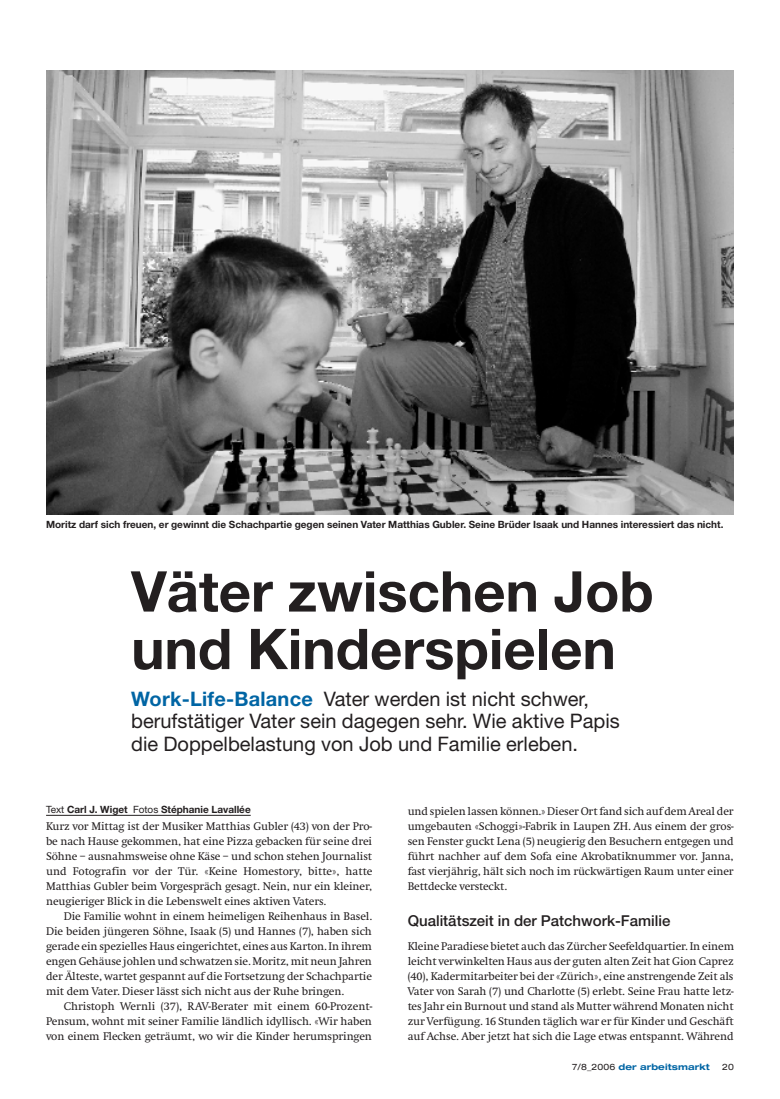
<style>
.page{position:relative;width:780px;height:1099px;background:#fff}
.page>*{position:absolute;margin:0;border:0;box-sizing:border-box;transform-origin:0 0}
.t1{font:700 56.25px/57.5px "Helvetica Neue";color:#231f20}
.t2{font:20px/22.5px "Helvetica Neue";color:#231f20}
.t3{font:500 15px "Helvetica Neue";color:#231f20}
.t4{font:11.5px/15px "Swift";letter-spacing:-.01em;color:#231f20;text-align:justify}
.t5{font:700 10px "Helvetica Neue";color:#231f20}
.t6{font:700 expanded 8.75px "Helvetica Neue";letter-spacing:.015em;color:#0065a4}
.t7{font:expanded 8.75px "Helvetica Neue";color:#231f20}
.s1{font-weight:700;color:#0065a4}
.s2{font-weight:400}
.s3{font-weight:400;color:#231f20}
</style>
<div class="page">
<hr style="left:46px;top:815px;width:205px;height:1px;background:#231f20">
<img style="left:46px;top:71px;width:687px;height:444px">
<p class="t5" style="left:46px;top:521px;width:679px">Moritz darf sich freuen, er gewinnt die Schachpartie gegen seinen Vater Matthias Gubler. Seine Brüder Isaak und Hannes interessiert das nicht.</p>
<h1 class="t1" style="left:131px;top:568px;width:524px">Väter zwischen Job und Kinderspielen</h1>
<h2 class="t2" style="left:131px;top:689px;width:490px"><span class="s1">Work-Life-Balance</span> Vater werden ist nicht schwer, berufstätiger Vater sein dagegen sehr. Wie aktive Papis die Doppelbelastung von Job und Familie erleben.</h2>
<p class="t5" style="left:46px;top:805px;width:206px"><span class="s2">Text</span> Carl J. Wiget <span class="s2">Fotos</span> Stéphanie Lavallée</p>
<p class="t4" style="left:46px;top:818px;width:328px">Kurz vor Mittag ist der Musiker Matthias Gubler (43) von der Pro&shy;be nach Hause gekommen, hat eine Pizza gebacken für seine drei Söhne – ausnahmsweise ohne Käse – und schon stehen Journalist und Fotografin vor der Tür. «Keine Homestory, bitte», hatte Matthias Gubler beim Vorgespräch gesagt. Nein, nur ein kleiner, neugieriger Blick in die Lebenswelt eines aktiven Vaters.</p>
<p class="t4" style="left:46px;top:908px;width:327px;text-indent:18px">Die Familie wohnt in einem heimeligen Reihenhaus in Basel.<br>Die beiden jüngeren Söhne, Isaak (5) und Hannes (7), haben sich gerade ein spezielles Haus eingerichtet, eines aus Karton. In ihrem engen Gehäuse johlen und schwatzen sie. Moritz, mit neun Jahren der Älteste, wartet gespannt auf die Fortsetzung der Schachpartie mit dem Vater. Dieser lässt sich nicht aus der Ruhe bringen.</p>
<p class="t4" style="left:46px;top:998px;width:328px;text-indent:18px">Christoph Wernli (37), RAV-Berater mit einem 60-Prozent-Pensum, wohnt mit seiner Familie ländlich idyllisch. «Wir haben von einem Flecken geträumt, wo wir die Kinder herumspringen</p>
<p class="t4" style="left:407px;top:803px;width:327px">und spielen lassen können.» Dieser Ort fand sich auf dem Areal der umgebauten «Schoggi»-Fabrik in Laupen ZH. Aus einem der gros&shy;sen Fenster guckt Lena (5) neugierig den Besuchern entgegen und führt nachher auf dem Sofa eine Akrobatiknummer vor. Janna, fast vierjährig, hält sich noch im rückwärtigen Raum unter einer Bettdecke versteckt.</p>
<h3 class="t3" style="left:407px;top:915px;width:264px">Qualitätszeit in der Patchwork-Familie</h3>
<p class="t4" style="left:407px;top:938px;width:328px">Kleine Paradiese bietet auch das Zürcher Seefeldquartier. In einem leicht verwinkelten Haus aus der guten alten Zeit hat Gion Caprez (40), Kadermitarbeiter bei der «Zürich», eine anstrengende Zeit als Vater von Sarah (7) und Charlotte (5) erlebt. Seine Frau hatte letz&shy;tes Jahr ein Burnout und stand als Mutter während Monaten nicht zur Verfügung. 16 Stunden täglich war er für Kinder und Geschäft auf Achse. Aber jetzt hat sich die Lage etwas entspannt. Während</p>
<p class="t6" style="left:572px;top:1063px;width:139px"><span class="s3">7/8_2006</span> der arbeitsmarkt</p>
<p class="t7" style="left:722px;top:1063px;width:13px">20</p>
</div>
